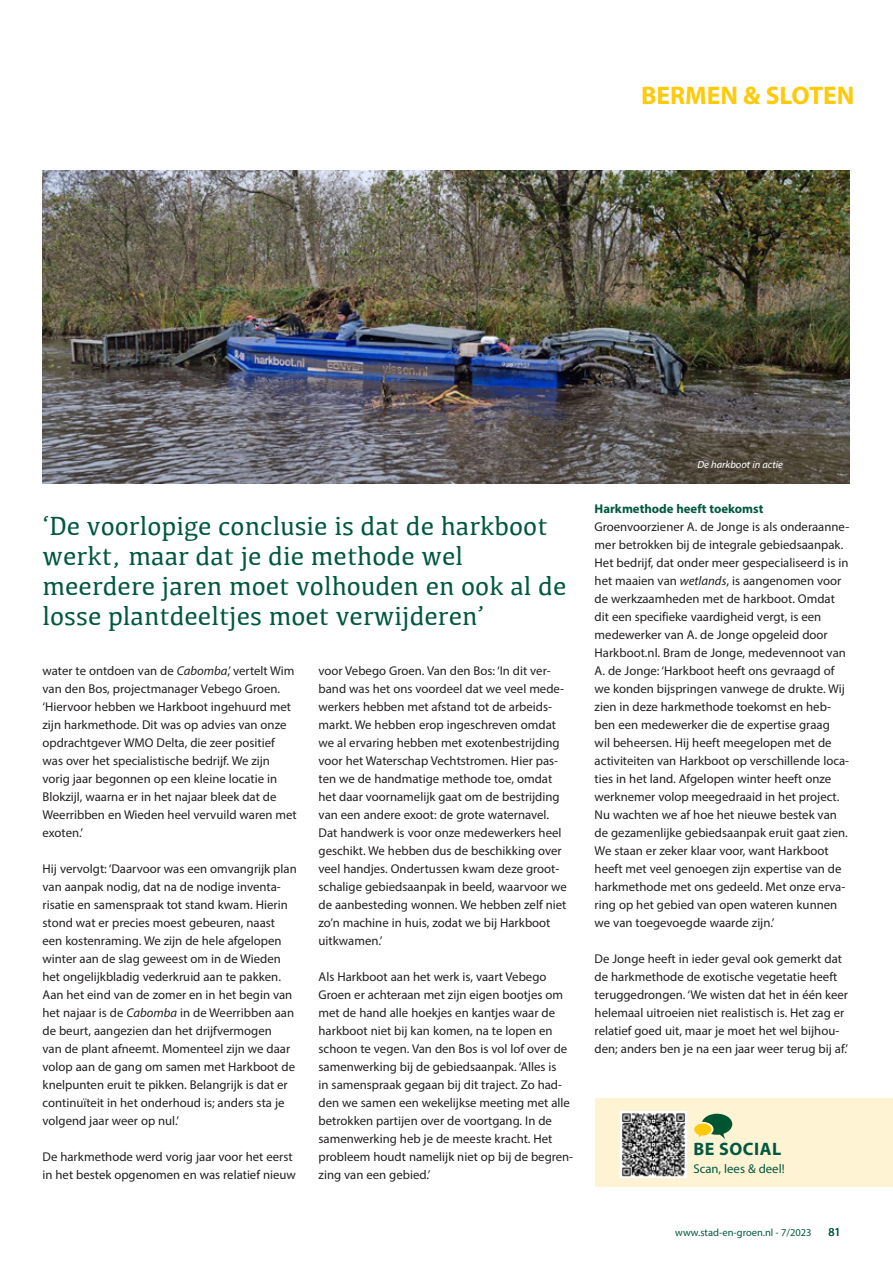
<style>
.page{position:relative;width:893px;height:1263px;background:#fff}
.page>*{position:absolute;margin:0;border:0;box-sizing:border-box;transform-origin:0 0}
.t1{font:27px/30px "Kefa";color:#005840}
.t2{font:700 25.5px "Myriad Pro";color:#feca0a}
.t3{font:700 18px "Myriad Pro";letter-spacing:.03em;color:#005840}
.t4{font:12.75px/18px "Myriad Pro";color:#231f20}
.t5{font:700 12.75px "Myriad Pro";color:#005840}
.t6{font:12.75px "Myriad Pro";color:#005840}
.t7{font:12px "Myriad Pro";color:#005840}
.t8{font:10.5px "Myriad Pro";color:#005840}
.t9{font:italic 10.5px "Myriad Pro";color:#fff}
.s1{font-style:italic}
</style>
<div class="page">
<div style="left:595px;top:1098px;width:298px;height:89px;background:#fef3d2"></div>
<img style="left:621px;top:1111px;width:65px;height:66px">
<svg style="left:694px;top:1114px;width:38px;height:25px"></svg>
<img style="left:43px;top:170px;width:806px;height:314px">
<h2 class="t2" style="left:641px;top:79px;width:215px">BERMEN &amp; SLOTEN</h2>
<h1 class="t1" style="left:43px;top:510px;width:525px">‘De voorlopige conclusie is dat de harkboot werkt, maar dat je die methode wel meerdere jaren moet volhouden en ook al de losse plantdeeltjes moet verwijderen’</h1>
<p class="t4" style="left:43px;top:662px;width:256px">water te ontdoen van de <span class="s1">Cabomba</span>,’ vertelt Wim van den Bos, projectmanager Vebego Groen. ‘Hiervoor hebben we Harkboot ingehuurd met zijn harkmethode. Dit was op advies van onze opdrachtgever WMO Delta, die zeer positief was over het specialistische bedrijf. We zijn vorig jaar begonnen op een kleine locatie in Blokzijl, waarna er in het najaar bleek dat de Weerribben en Wieden heel vervuild waren met exoten.’</p>
<p class="t4" style="left:43px;top:860px;width:256px">Hij vervolgt: ‘Daarvoor was een omvangrijk plan van aanpak nodig, dat na de nodige inventa&shy;risatie en samenspraak tot stand kwam. Hierin stond wat er precies moest gebeuren, naast een kostenraming. We zijn de hele afgelopen winter aan de slag geweest om in de Wieden het ongelijkbladig vederkruid aan te pakken.<br>Aan het eind van de zomer en in het begin van het najaar is de <span class="s1">Cabomba</span> in de Weerribben aan de beurt, aangezien dan het drijfvermogen<br>van de plant afneemt. Momenteel zijn we daar volop aan de gang om samen met Harkboot de knelpunten eruit te pikken. Belangrijk is dat er continuïteit in het onderhoud is; anders sta je volgend jaar weer op nul.’</p>
<p class="t4" style="left:43px;top:1148px;width:255px">De harkmethode werd vorig jaar voor het eerst in het bestek opgenomen en was relatief nieuw</p>
<p class="t4" style="left:319px;top:662px;width:250px">voor Vebego Groen. Van den Bos: ‘In dit ver&shy;band was het ons voordeel dat we veel mede&shy;werkers hebben met afstand tot de arbeids&shy;markt. We hebben erop ingeschreven omdat we al ervaring hebben met exotenbestrijding voor het Waterschap Vechtstromen. Hier pas&shy;ten we de handmatige methode toe, omdat het daar voornamelijk gaat om de bestrijding van een andere exoot: de grote waternavel.<br>Dat handwerk is voor onze medewerkers heel geschikt. We hebben dus de beschikking over veel handjes. Ondertussen kwam deze groot&shy;schalige gebiedsaanpak in beeld, waarvoor we de aanbesteding wonnen. We hebben zelf niet zo’n machine in huis, zodat we bij Harkboot uitkwamen.’</p>
<p class="t4" style="left:319px;top:968px;width:256px">Als Harkboot aan het werk is, vaart Vebego Groen er achteraan met zijn eigen bootjes om met de hand alle hoekjes en kantjes waar de harkboot niet bij kan komen, na te lopen en schoon te vegen. Van den Bos is vol lof over de samenwerking bij de gebiedsaanpak. ‘Alles is<br>in samenspraak gegaan bij dit traject. Zo had&shy;den we samen een wekelijkse meeting met alle betrokken partijen over de voortgang. In de samenwerking heb je de meeste kracht. Het probleem houdt namelijk niet op bij de begren&shy;zing van een gebied.’</p>
<p class="t9" style="left:697px;top:458px;width:87px">De harkboot in actie</p>
<p class="t5" style="left:595px;top:501px;width:170px">Harkmethode heeft toekomst</p>
<p class="t4" style="left:595px;top:518px;width:256px">Groenvoorziener A. de Jonge is als onderaanne&shy;mer betrokken bij de integrale gebiedsaanpak.<br>Het bedrijf, dat onder meer gespecialiseerd is in het maaien van <span class="s1">wetlands</span>, is aangenomen voor de werkzaamheden met de harkboot. Omdat dit een specifieke vaardigheid vergt, is een medewerker van A. de Jonge opgeleid door Harkboot.nl. Bram de Jonge, medevennoot van A. de Jonge: ‘Harkboot heeft ons gevraagd of we konden bijspringen vanwege de drukte. Wij zien in deze harkmethode toekomst en heb&shy;ben een medewerker die de expertise graag<br>wil beheersen. Hij heeft meegelopen met de activiteiten van Harkboot op verschillende loca&shy;ties in het land. Afgelopen winter heeft onze werknemer volop meegedraaid in het project.<br>Nu wachten we af hoe het nieuwe bestek van de gezamenlijke gebiedsaanpak eruit gaat zien.<br>We staan er zeker klaar voor, want Harkboot heeft met veel genoegen zijn expertise van de harkmethode met ons gedeeld. Met onze erva&shy;ring op het gebied van open wateren kunnen we van toegevoegde waarde zijn.’</p>
<p class="t4" style="left:595px;top:950px;width:255px">De Jonge heeft in ieder geval ook gemerkt dat de harkmethode de exotische vegetatie heeft teruggedrongen. ‘We wisten dat het in één keer helemaal uitroeien niet realistisch is. Het zag er relatief goed uit, maar je moet het wel bijhou&shy;den; anders ben je na een jaar weer terug bij af.’</p>
<h3 class="t3" style="left:693px;top:1137px;width:89px">BE SOCIAL</h3>
<p class="t6" style="left:693px;top:1161px;width:93px">Scan, lees &amp; deel!</p>
<p class="t8" style="left:675px;top:1226px;width:138px">www.stad-en-groen.nl - 7/2023</p>
<p class="t7" style="left:828px;top:1224px;width:14px">81</p>
</div>
